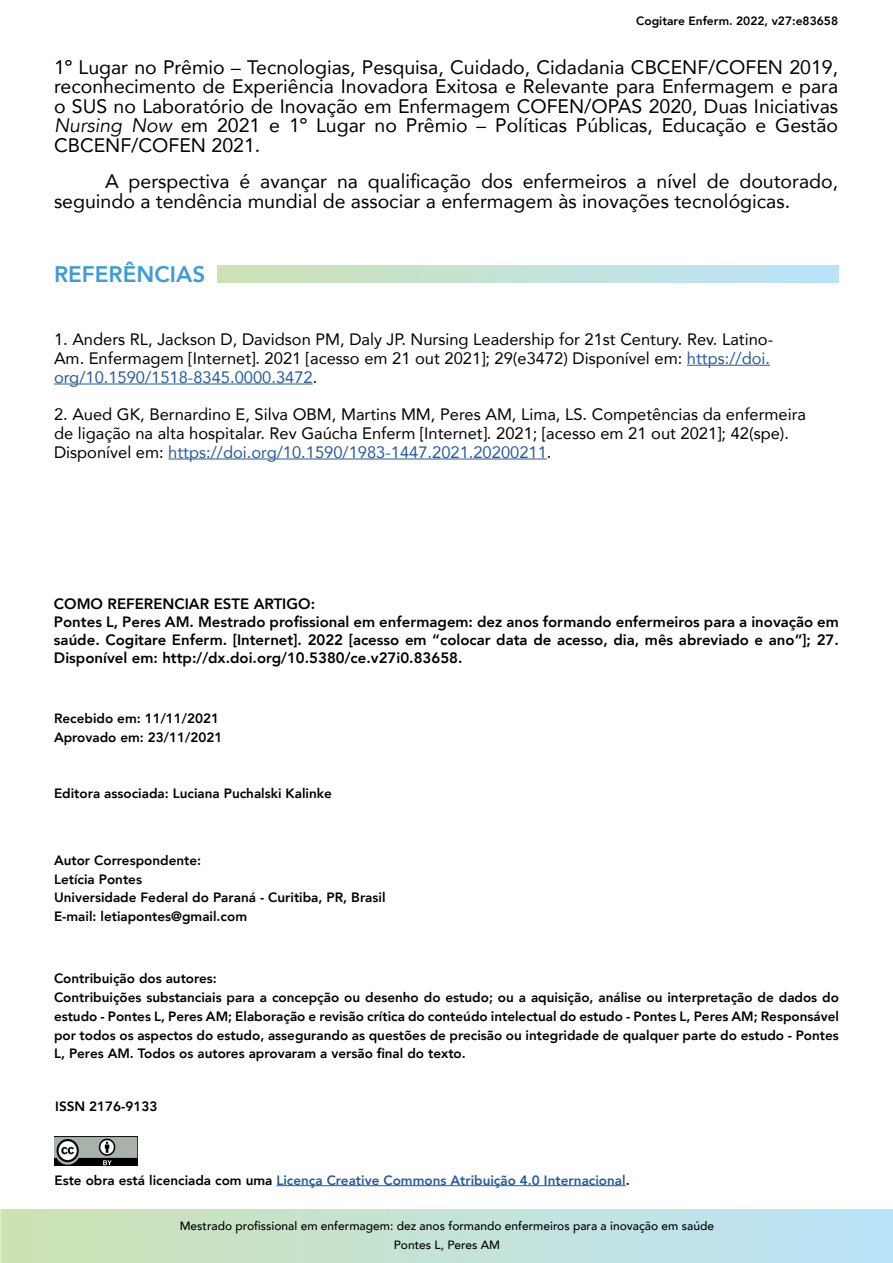
<style>
.page{position:relative;width:893px;height:1263px;background:#fff}
.page>*{position:absolute;margin:0;border:0;box-sizing:border-box;transform-origin:0 0}
.t1{font:800 22.5px "Avenir";color:#409cd4}
.t2{font:19.5px/19.5px "Avenir";color:#000;text-align:justify}
.t3{font:16.5px/18.8px "Avenir";color:#000}
.t4{font:800 15px/18px "Avenir";color:#000}
.t5{font:800 13.5px/18.8px "Avenir";color:#000}
.t6{font:800 13.5px "Avenir";color:#275b9b}
.t7{font:500 12px/18.6px "Avenir";color:#000;text-align:center}
.t8{font:800 12px "Avenir";color:#000}
.s1{font-style:italic}
.s2{color:#275b9b}
.s3{color:#000}
</style>
<div class="page">
<img style="left:54px;top:1137px;width:84px;height:29px">
<hr style="left:276px;top:1185px;width:350px;height:1px;background:#275b9b">
<svg style="left:0;top:1209px;width:893px;height:54px;background:#c4e2d6"></svg>
<div style="left:218px;top:266px;width:621px;height:16px;background:linear-gradient(to right,#cde2b5,#bae3fb)"></div>
<hr style="left:687px;top:365px;width:83px;height:1px;background:#275b9b">
<hr style="left:54px;top:384px;width:259px;height:1px;background:#275b9b">
<hr style="left:168px;top:459px;width:379px;height:1px;background:#275b9b">
<p class="t8" style="left:636px;top:12px;width:203px">Cogitare Enferm. 2022, v27:e83658</p>
<p class="t2" style="left:54px;top:56px;width:786px">1º Lugar no Prêmio – Tecnologias, Pesquisa, Cuidado, Cidadania CBCENF/COFEN 2019, reconhecimento de Experiência Inovadora Exitosa e Relevante para Enfermagem e para o SUS no Laboratório de Inovação em Enfermagem COFEN/OPAS 2020, Duas Iniciativas <span class="s1">Nursing Now</span> em 2021 e 1º Lugar no Prêmio – Políticas Públicas, Educação e Gestão CBCENF/COFEN 2021.</p>
<h2 class="t2" style="left:54px;top:171px;width:786px;text-indent:51px">A perspectiva é avançar na qualificação dos enfermeiros a nível de doutorado, seguindo a tendência mundial de associar a enfermagem às inovações tecnológicas.</h2>
<h1 class="t1" style="left:54px;top:257px;width:153px">REFERÊNCIAS</h1>
<p class="t3" style="left:54px;top:330px;width:721px">1. Anders RL, Jackson D, Davidson PM, Daly JP. Nursing Leadership for 21st Century. Rev. Latino-<br>Am. Enfermagem [Internet]. 2021 [acesso em 21 out 2021]; 29(e3472) Disponível em: <span class="s2">https://doi. org/10.1590/1518-8345.0000.3472</span>.</p>
<p class="t3" style="left:54px;top:405px;width:754px">2. Aued GK, Bernardino E, Silva OBM, Martins MM, Peres AM, Lima, LS. Competências da enfermeira de ligação na alta hospitalar. Rev Gaúcha Enferm [Internet]. 2021; [acesso em 21 out 2021]; 42(spe).<br>Disponível em: <span class="s2">https://doi.org/10.1590/1983-1447.2021.20200211</span>.</p>
<p class="t4" style="left:54px;top:595px;width:786px">COMO REFERENCIAR ESTE ARTIGO:<br>Pontes L, Peres AM. Mestrado profissional em enfermagem: dez anos formando enfermeiros para a inovação em saúde. Cogitare Enferm. [Internet]. 2022 [acesso em “colocar data de acesso, dia, mês abreviado e ano”]; 27.<br>Disponível em: http://dx.doi.org/10.5380/ce.v27i0.83658.</p>
<p class="t5" style="left:54px;top:709px;width:170px">Recebido em: 11/11/2021<br>Aprovado em: 23/11/2021</p>
<p class="t5" style="left:54px;top:784px;width:279px">Editora associada: Luciana Puchalski Kalinke</p>
<p class="t5" style="left:54px;top:851px;width:333px">Autor Correspondente:<br>Letícia Pontes<br>Universidade Federal do Paraná - Curitiba, PR, Brasil<br>E-mail: letiapontes@gmail.com</p>
<p class="t5" style="left:54px;top:969px;width:786px">Contribuição dos autores:<br>Contribuições substanciais para a concepção ou desenho do estudo; ou a aquisição, análise ou interpretação de dados do estudo - Pontes L, Peres AM; Elaboração e revisão crítica do conteúdo intelectual do estudo - Pontes L, Peres AM; Responsável por todos os aspectos do estudo, assegurando as questões de precisão ou integridade de qualquer parte do estudo - Pontes L, Peres AM. Todos os autores aprovaram a versão final do texto.</p>
<p class="t5" style="left:55px;top:1097px;width:104px">ISSN 2176-9133</p>
<p class="t6" style="left:54px;top:1169px;width:577px"><span class="s3">Este obra está licenciada com uma</span> Licença Creative Commons Atribuição 4.0 Internacional<span class="s3">.</span></p>
<p class="t7" style="left:180px;top:1216px;width:536px">Mestrado profissional em enfermagem: dez anos formando enfermeiros para a inovação em saúde<br>Pontes L, Peres AM</p>
</div>
